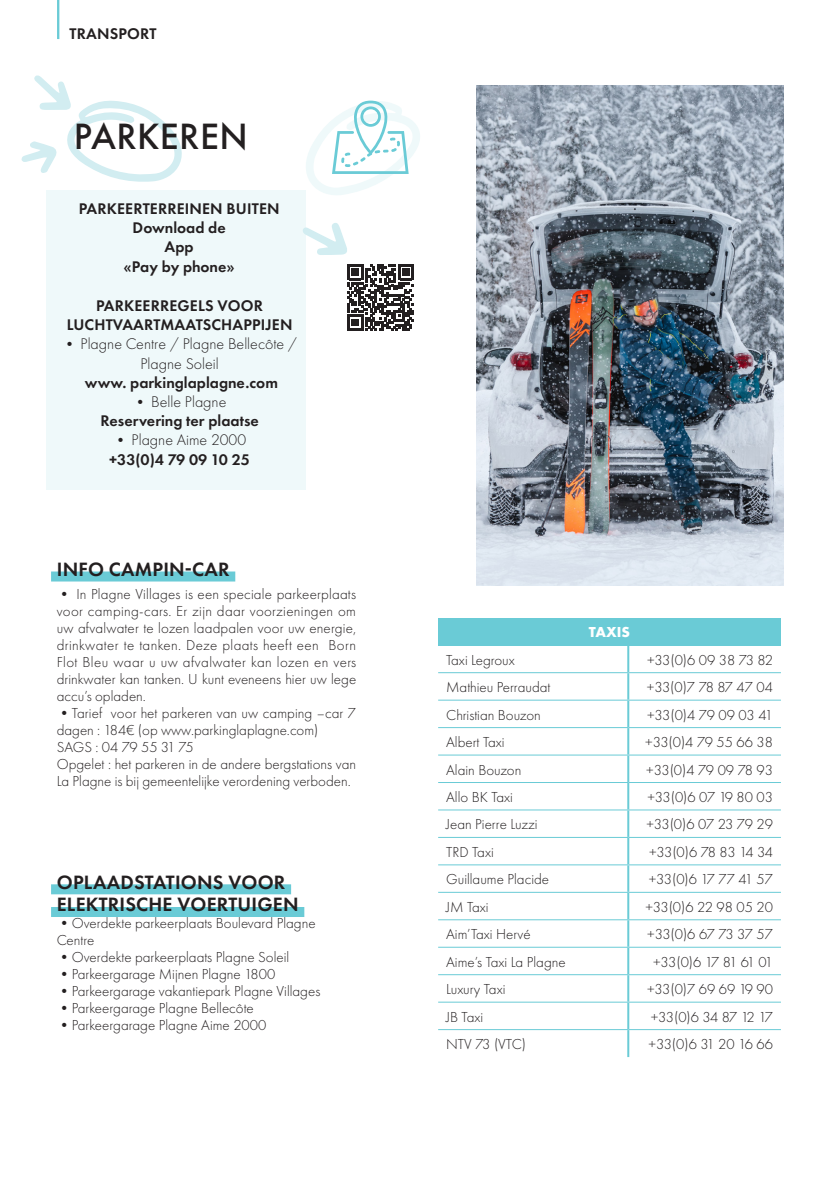
<style>
.page{position:relative;width:840px;height:1191px;background:#fff}
.page>*{position:absolute;margin:0;border:0;box-sizing:border-box;transform-origin:0 0}
.t1{font:500 38px "Futura PT";letter-spacing:.01em;color:#231f20}
.t2{font:600 20px "Futura PT";letter-spacing:.01em;color:#231f20}
.t3{font:600 16px/19.2px "Futura PT";color:#231f20;text-align:center}
.t4{font:300 16px/19.2px "Futura PT";color:#231f20;text-align:center}
.TEXTE_ANGLAIS{font:300 15px/17px "Futura PT";color:#231f20}
.t5{font:700 15px "Futura PT";color:#fff}
.s1{font-weight:400;font-size:15px}
.s2{font-weight:400}
</style>
<div class="page">
<hr style="left:57px;top:0;width:2px;height:39px;background:#6acbd6">
<div style="left:438px;top:618px;width:342px;height:27px;background:#6acbd6"></div>
<hr style="left:627px;top:645px;width:2px;height:27px;background:#6acbd6">
<hr style="left:438px;top:672px;width:190px;height:1px;background:#6acbd6">
<hr style="left:438px;top:699px;width:190px;height:1px;background:#6acbd6">
<hr style="left:438px;top:727px;width:190px;height:1px;background:#6acbd6">
<hr style="left:438px;top:754px;width:190px;height:1px;background:#6acbd6">
<hr style="left:438px;top:782px;width:190px;height:1px;background:#6acbd6">
<hr style="left:438px;top:809px;width:190px;height:1px;background:#6acbd6">
<hr style="left:438px;top:837px;width:190px;height:1px;background:#6acbd6">
<hr style="left:438px;top:864px;width:190px;height:1px;background:#6acbd6">
<hr style="left:438px;top:892px;width:190px;height:1px;background:#6acbd6">
<hr style="left:438px;top:919px;width:190px;height:1px;background:#6acbd6">
<hr style="left:438px;top:946px;width:190px;height:1px;background:#6acbd6">
<hr style="left:438px;top:974px;width:190px;height:1px;background:#6acbd6">
<hr style="left:438px;top:1001px;width:190px;height:1px;background:#6acbd6">
<hr style="left:627px;top:673px;width:2px;height:26px;background:#6acbd6">
<hr style="left:627px;top:700px;width:2px;height:27px;background:#6acbd6">
<hr style="left:627px;top:728px;width:2px;height:26px;background:#6acbd6">
<hr style="left:627px;top:755px;width:2px;height:27px;background:#6acbd6">
<hr style="left:627px;top:783px;width:2px;height:26px;background:#6acbd6">
<hr style="left:627px;top:810px;width:2px;height:27px;background:#6acbd6">
<hr style="left:627px;top:838px;width:2px;height:26px;background:#6acbd6">
<hr style="left:627px;top:865px;width:2px;height:27px;background:#6acbd6">
<hr style="left:627px;top:893px;width:2px;height:26px;background:#6acbd6">
<hr style="left:627px;top:920px;width:2px;height:26px;background:#6acbd6">
<hr style="left:627px;top:947px;width:2px;height:27px;background:#6acbd6">
<hr style="left:627px;top:975px;width:2px;height:26px;background:#6acbd6">
<hr style="left:627px;top:1002px;width:2px;height:27px;background:#6acbd6">
<hr style="left:628px;top:672px;width:152px;height:1px;background:#6acbd6">
<hr style="left:628px;top:699px;width:152px;height:1px;background:#6acbd6">
<hr style="left:628px;top:727px;width:152px;height:1px;background:#6acbd6">
<hr style="left:628px;top:754px;width:152px;height:1px;background:#6acbd6">
<hr style="left:628px;top:782px;width:152px;height:1px;background:#6acbd6">
<hr style="left:628px;top:809px;width:152px;height:1px;background:#6acbd6">
<hr style="left:628px;top:837px;width:152px;height:1px;background:#6acbd6">
<hr style="left:628px;top:864px;width:152px;height:1px;background:#6acbd6">
<hr style="left:628px;top:892px;width:152px;height:1px;background:#6acbd6">
<hr style="left:628px;top:919px;width:152px;height:1px;background:#6acbd6">
<hr style="left:628px;top:946px;width:152px;height:1px;background:#6acbd6">
<hr style="left:628px;top:974px;width:152px;height:1px;background:#6acbd6">
<hr style="left:628px;top:1001px;width:152px;height:1px;background:#6acbd6">
<hr style="left:438px;top:1029px;width:190px;height:1px;background:#6acbd6">
<hr style="left:627px;top:1030px;width:2px;height:27px;background:#6acbd6">
<hr style="left:628px;top:1029px;width:152px;height:1px;background:#6acbd6">
<svg style="left:21px;top:75px;width:161px;height:107px"></svg>
<div style="left:47px;top:190px;width:258px;height:300px;background:#eff9fa"></div>
<svg style="left:305px;top:100px;width:115px;height:96px"></svg>
<svg style="left:347px;top:264px;width:67px;height:67px"></svg>
<svg style="left:303px;top:222px;width:44px;height:33px"></svg>
<div style="left:51px;top:571px;width:184px;height:10px;background:#6acbd6"></div>
<div style="left:51px;top:884px;width:240px;height:10px;background:#6acbd6"></div>
<div style="left:51px;top:907px;width:253px;height:10px;background:#6acbd6"></div>
<img style="left:476px;top:85px;width:306px;height:500px">
<p class="t3" style="left:70px;top:24px;width:88px">TRANSPORT</p>
<p class="t1" style="left:74px;top:114px;width:175px">PARKEREN</p>
<p class="t3" style="left:79px;top:199px;width:202px">PARKEERTERREINEN BUITEN</p>
<p class="t3" style="left:132px;top:218px;width:95px">Download de</p>
<p class="t3" style="left:164px;top:237px;width:30px">App</p>
<p class="t3" style="left:124px;top:256px;width:112px">«Pay by phone»</p>
<p class="t3" style="left:67px;top:296px;width:227px">PARKEERREGELS VOOR<br>LUCHTVAARTMAATSCHAPPIJEN</p>
<p class="t4" style="left:62px;top:334px;width:236px"><span class="s1">•</span> Plagne Centre / Plagne Bellecôte /<br>Plagne Soleil</p>
<p class="t3" style="left:85px;top:372px;width:194px">www. parkinglaplagne.com</p>
<p class="t4" style="left:133px;top:392px;width:95px"><span class="s1">•</span> Belle Plagne</p>
<p class="t3" style="left:100px;top:411px;width:160px">Reservering ter plaatse</p>
<p class="t4" style="left:113px;top:430px;width:134px"><span class="s1">•</span> Plagne Aime 2000</p>
<p class="t3" style="left:109px;top:449px;width:142px">+33(0)4 79 09 10 25</p>
<p class="t2" style="left:57px;top:556px;width:174px">INFO CAMPIN-CAR</p>
<p class="TEXTE_ANGLAIS" style="left:57px;top:585px;width:301px;text-align:justify"><span class="s2">•</span> In Plagne Villages is een speciale parkeerplaats voor camping-cars. Er zijn daar voorzieningen om uw afvalwater te lozen laadpalen voor uw energie, drinkwater te tanken. Deze plaats heeft een Born Flot Bleu waar u uw afvalwater kan lozen en vers drinkwater kan tanken. U kunt eveneens hier uw lege accu’s opladen.</p>
<p class="TEXTE_ANGLAIS" style="left:57px;top:704px;width:301px"><span class="s2">•</span>Tarief voor het parkeren van uw camping –car 7 dagen : 184€ (op www.parkinglaplagne.com)</p>
<p class="TEXTE_ANGLAIS" style="left:57px;top:738px;width:138px">SAGS : 04 79 55 31 75</p>
<p class="TEXTE_ANGLAIS" style="left:57px;top:755px;width:301px">Opgelet : het parkeren in de andere bergstations van<br>La Plagne is bij gemeentelijke verordening verboden.</p>
<p class="t2" style="left:57px;top:869px;width:230px">OPLAADSTATIONS VOOR</p>
<p class="t2" style="left:57px;top:892px;width:243px">ELEKTRISCHE VOERTUIGEN</p>
<p class="TEXTE_ANGLAIS" style="left:57px;top:915px;width:260px"><span class="s2">•</span>Overdekte parkeerplaats Boulevard Plagne<br>Centre</p>
<p class="TEXTE_ANGLAIS" style="left:57px;top:949px;width:234px"><span class="s2">•</span>Overdekte parkeerplaats Plagne Soleil</p>
<p class="TEXTE_ANGLAIS" style="left:57px;top:966px;width:220px"><span class="s2">•</span>Parkeergarage Mijnen Plagne 1800</p>
<p class="TEXTE_ANGLAIS" style="left:57px;top:983px;width:265px"><span class="s2">•</span>Parkeergarage vakantiepark Plagne Villages</p>
<p class="TEXTE_ANGLAIS" style="left:57px;top:1000px;width:198px"><span class="s2">•</span>Parkeergarage Plagne Bellecôte</p>
<p class="TEXTE_ANGLAIS" style="left:57px;top:1017px;width:211px"><span class="s2">•</span>Parkeergarage Plagne Aime 2000</p>
<p class="t5" style="left:588px;top:622px;width:43px">TAXIS</p>
<p class="TEXTE_ANGLAIS" style="left:446px;top:651px;width:70px">Taxi Legroux</p>
<p class="TEXTE_ANGLAIS" style="left:646px;top:651px;width:127px">+33(0)6 09 38 73 82</p>
<p class="TEXTE_ANGLAIS" style="left:446px;top:679px;width:106px">Mathieu Perraudat</p>
<p class="TEXTE_ANGLAIS" style="left:646px;top:679px;width:127px">+33(0)7 78 87 47 04</p>
<p class="TEXTE_ANGLAIS" style="left:446px;top:706px;width:96px">Christian Bouzon</p>
<p class="TEXTE_ANGLAIS" style="left:646px;top:706px;width:127px">+33(0)4 79 09 03 41</p>
<p class="TEXTE_ANGLAIS" style="left:446px;top:733px;width:60px">Albert Taxi</p>
<p class="TEXTE_ANGLAIS" style="left:644px;top:733px;width:129px">+33(0)4 79 55 66 38</p>
<p class="TEXTE_ANGLAIS" style="left:446px;top:761px;width:77px">Alain Bouzon</p>
<p class="TEXTE_ANGLAIS" style="left:646px;top:761px;width:128px">+33(0)4 79 09 78 93</p>
<p class="TEXTE_ANGLAIS" style="left:446px;top:788px;width:68px">Allo BK Taxi</p>
<p class="TEXTE_ANGLAIS" style="left:647px;top:788px;width:127px">+33(0)6 07 19 80 03</p>
<p class="TEXTE_ANGLAIS" style="left:446px;top:816px;width:93px">Jean Pierre Luzzi</p>
<p class="TEXTE_ANGLAIS" style="left:646px;top:816px;width:128px">+33(0)6 07 23 79 29</p>
<p class="TEXTE_ANGLAIS" style="left:446px;top:843px;width:49px">TRD Taxi</p>
<p class="TEXTE_ANGLAIS" style="left:648px;top:843px;width:125px">+33(0)6 78 83 14 34</p>
<p class="TEXTE_ANGLAIS" style="left:446px;top:871px;width:104px">Guillaume Placide</p>
<p class="TEXTE_ANGLAIS" style="left:648px;top:871px;width:126px">+33(0)6 17 77 41 57</p>
<p class="TEXTE_ANGLAIS" style="left:446px;top:898px;width:44px">JM Taxi</p>
<p class="TEXTE_ANGLAIS" style="left:645px;top:898px;width:129px">+33(0)6 22 98 05 20</p>
<p class="TEXTE_ANGLAIS" style="left:446px;top:926px;width:86px">Aim’Taxi Hervé</p>
<p class="TEXTE_ANGLAIS" style="left:646px;top:926px;width:127px">+33(0)6 67 73 37 57</p>
<p class="TEXTE_ANGLAIS" style="left:446px;top:953px;width:121px">Aime’s Taxi La Plagne</p>
<p class="TEXTE_ANGLAIS" style="left:652px;top:953px;width:121px">+33(0)6 17 81 61 01</p>
<p class="TEXTE_ANGLAIS" style="left:446px;top:980px;width:61px">Luxury Taxi</p>
<p class="TEXTE_ANGLAIS" style="left:646px;top:980px;width:127px">+33(0)7 69 69 19 90</p>
<p class="TEXTE_ANGLAIS" style="left:446px;top:1008px;width:39px">JB Taxi</p>
<p class="TEXTE_ANGLAIS" style="left:650px;top:1008px;width:124px">+33(0)6 34 87 12 17</p>
<p class="TEXTE_ANGLAIS" style="left:446px;top:1035px;width:81px">NTV 73 (VTC)</p>
<p class="TEXTE_ANGLAIS" style="left:648px;top:1035px;width:126px">+33(0)6 31 20 16 66</p>
</div>
